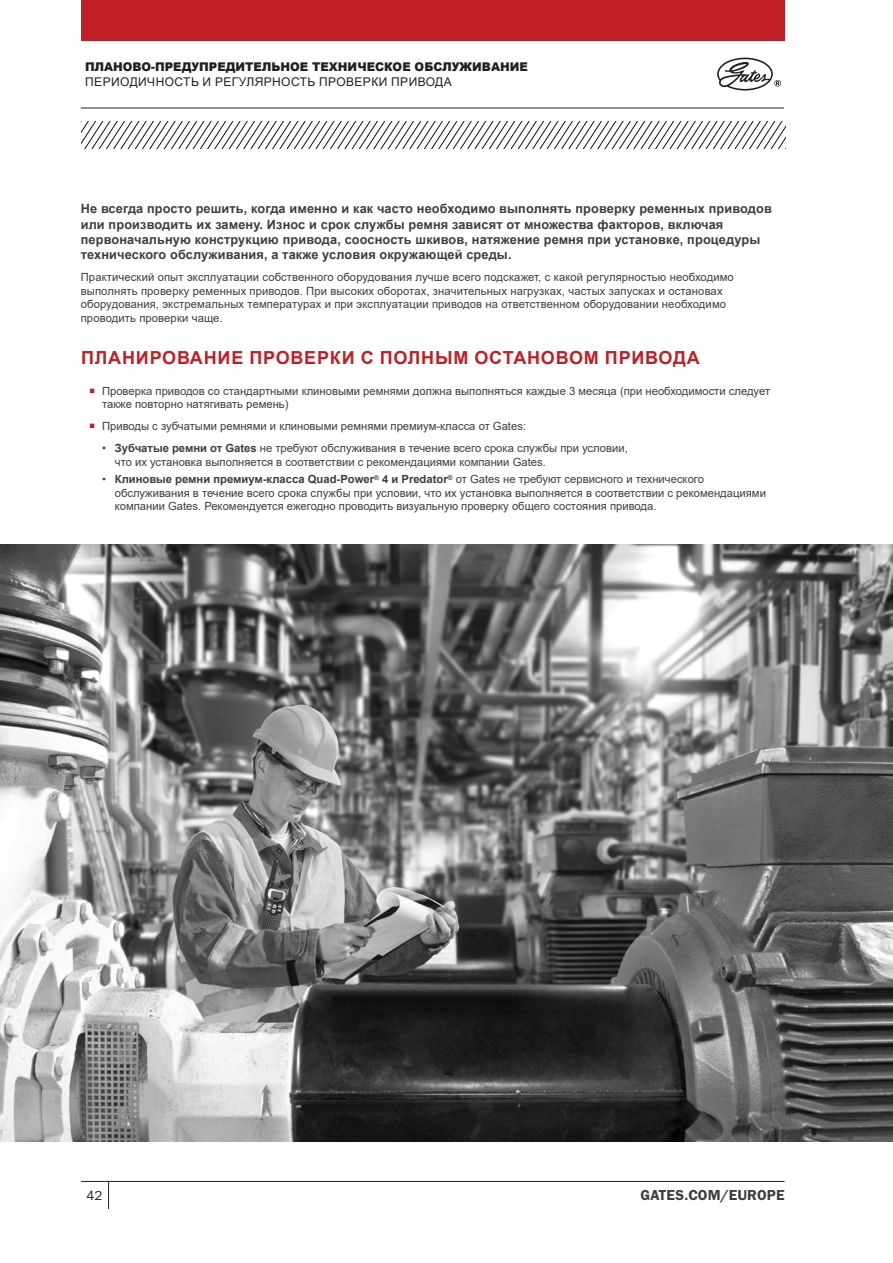
<style>
.page{position:relative;width:893px;height:1263px;background:#fff}
.page>*{position:absolute;margin:0;border:0;box-sizing:border-box;transform-origin:0 0}
.BODY_-_Title{font:700 18px "Arial";letter-spacing:.045em;color:#c02025}
.t1{font:15px "Franklin Gothic URW Dem";letter-spacing:.01em;color:#3e3e3f}
.t2{font:13.5px "Franklin Gothic URW Boo";color:#231f20}
.BODY_-_Introduction{font:700 12.75px/15.3px "Arial";letter-spacing:.01em;color:#3e3e3f}
.HEADER_-_Title{font:900 12px "Arial";color:#231f20}
.HEADER_-_Subtitle{font:12px "Arial";letter-spacing:.035em;color:#231f20}
.BODY_-_Copy{font:11.25px/13.5px "Arial";color:#3e3e3f}
.s1{font-weight:700}
</style>
<div class="page">
<div style="left:81px;top:0;width:704px;height:40px;background:#c02025"></div>
<svg style="left:108px;top:1182px;width:1px;height:27px"></svg>
<hr style="left:81px;top:1181px;width:703px;height:1px;background:#231f20">
<svg style="left:81px;top:122px;width:704px;height:26px"></svg>
<hr style="left:81px;top:108px;width:633px;height:1px;background:#231f20">
<hr style="left:714px;top:108px;width:70px;height:1px;background:#231f20">
<svg style="left:717px;top:58px;width:64px;height:33px"></svg>
<img style="left:0;top:545px;width:893px;height:596px">
<p class="HEADER_-_Title" style="left:85px;top:58px;width:444px">ПЛАНОВО-ПРЕДУПРЕДИТЕЛЬНОЕ ТЕХНИЧЕСКОЕ ОБСЛУЖИВАНИЕ</p>
<p class="HEADER_-_Subtitle" style="left:85px;top:73px;width:368px">ПЕРИОДИЧНОСТЬ И РЕГУЛЯРНОСТЬ ПРОВЕРКИ ПРИВОДА</p>
<p class="BODY_-_Introduction" style="left:81px;top:201px;width:693px">Не всегда просто решить, когда именно и как часто необходимо выполнять проверку ременных приводов или производить их замену. Износ и срок службы ремня зависят от множества факторов, включая первоначальную конструкцию привода, соосность шкивов, натяжение ремня при установке, процедуры технического обслуживания, а также условия окружающей среды.</p>
<p class="BODY_-_Copy" style="left:81px;top:271px;width:655px">Практический опыт эксплуатации собственного оборудования лучше всего подскажет, с какой регулярностью необходимо выполнять проверку ременных приводов. При высоких оборотах, значительных нагрузках, частых запусках и остановах оборудования, экстремальных температурах и при эксплуатации приводов на ответственном оборудовании необходимо проводить проверки чаще.</p>
<p class="BODY_-_Title" style="left:81px;top:345px;width:620px">ПЛАНИРОВАНИЕ ПРОВЕРКИ С ПОЛНЫМ ОСТАНОВОМ ПРИВОДА</p>
<p class="BODY_-_Copy" style="left:102px;top:384px;width:670px">Проверка приводов со стандартными клиновыми ремнями должна выполняться каждые 3 месяца (при необходимости следует также повторно натягивать ремень)</p>
<p class="BODY_-_Copy" style="left:102px;top:419px;width:426px">Приводы с зубчатыми ремнями и клиновыми ремнями премиум-класса от Gates:</p>
<p class="BODY_-_Copy" style="left:115px;top:441px;width:515px;text-indent:-13px">• <span class="s1">Зубчатые ремни от Gates</span> не требуют обслуживания в течение всего срока службы при условии, что их установка выполняется в соответствии с рекомендациями компании Gates.</p>
<p class="BODY_-_Copy" style="left:115px;top:473px;width:653px;text-indent:-13px">• <span class="s1">Клиновые ремни премиум-класса Quad-Power</span><sup>®</sup> <span class="s1">4 и Predator</span><sup>®</sup> от Gates не требуют сервисного и технического обслуживания в течение всего срока службы при условии, что их установка выполняется в соответствии с рекомендациями компании Gates. Рекомендуется ежегодно проводить визуальную проверку общего состояния привода.</p>
<p class="t2" style="left:87px;top:1187px;width:17px">42</p>
<h2 class="t1" style="left:640px;top:1186px;width:146px">GATES.COM/EUROPE</h2>
</div>
